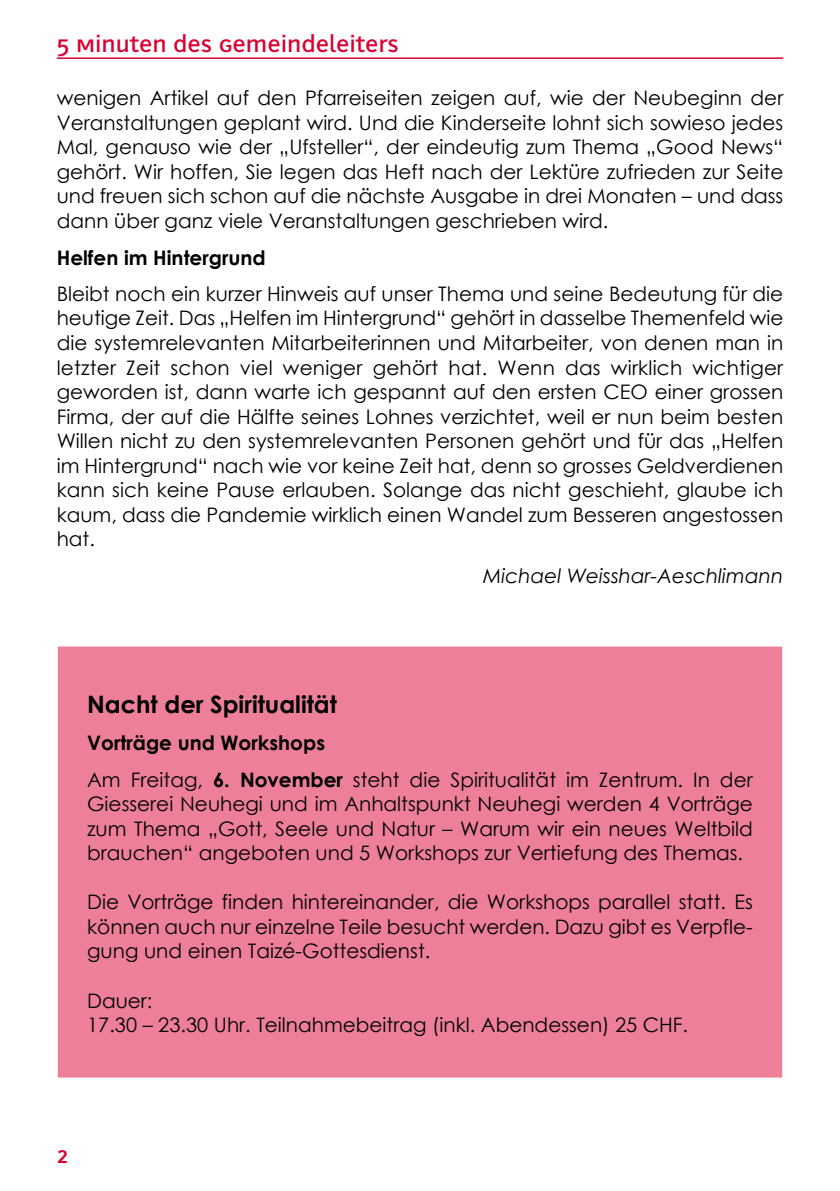
<style>
.page{position:relative;width:840px;height:1191px;background:#fff}
.page>*{position:absolute;margin:0;border:0;box-sizing:border-box;transform-origin:0 0}
.t1{font:500 24px "AB Newut Plain";color:#db0032}
.t2{font:700 24px "Century Gothic";color:#000}
.t3{font:20px/24.6px "Century Gothic";color:#000;text-align:justify}
.t4{font:italic 20px "Century Gothic";color:#000}
.t5{font:700 20px "Century Gothic";color:#000}
.s1{font-weight:700}
</style>
<div class="page">
<hr style="left:57px;top:57px;width:725px;height:2px;background:#db0032">
<div style="left:59px;top:647px;width:721px;height:429px;background:#ed8098"></div>
<div style="left:58px;top:646px;width:723px;height:431px;border:2px solid #ed8098"></div>
<p class="t1" style="left:57px;top:33px;width:343px">5 Minuten des Gemeindeleiters</p>
<p class="t3" style="left:57px;top:85px;width:727px">wenigen Artikel auf den Pfarreiseiten zeigen auf, wie der Neubeginn der Veranstaltungen geplant wird. Und die Kinderseite lohnt sich sowieso jedes Mal, genauso wie der „Ufsteller“, der eindeutig zum Thema „Good News“ gehört. Wir hoffen, Sie legen das Heft nach der Lektüre zufrieden zur Seite und freuen sich schon auf die nächste Ausgabe in drei Monaten – und dass dann über ganz viele Veranstaltungen geschrieben wird.</p>
<p class="t5" style="left:57px;top:242px;width:210px">Helfen im Hintergrund</p>
<p class="t3" style="left:57px;top:281px;width:727px">Bleibt noch ein kurzer Hinweis auf unser Thema und seine Bedeutung für die heutige Zeit. Das „Helfen im Hintergrund“ gehört in dasselbe Themenfeld wie die systemrelevanten Mitarbeiterinnen und Mitarbeiter, von denen man in letzter Zeit schon viel weniger gehört hat. Wenn das wirklich wichtiger geworden ist, dann warte ich gespannt auf den ersten CEO einer grossen Firma, der auf die Hälfte seines Lohnes verzichtet, weil er nun beim besten Willen nicht zu den systemrelevanten Personen gehört und für das „Helfen im Hintergrund“ nach wie vor keine Zeit hat, denn so grosses Geldverdienen kann sich keine Pause erlauben. Solange das nicht geschieht, glaube ich kaum, dass die Pandemie wirklich einen Wandel zum Besseren angestossen hat.</p>
<p class="t4" style="left:483px;top:562px;width:301px">Michael Weisshar-Aeschlimann</p>
<p class="t2" style="left:87px;top:686px;width:251px">Nacht der Spiritualität</p>
<p class="t3" style="left:87px;top:724px;width:666px;line-height:36.6px"><span class="s1">Vorträge und Workshops<br></span>Am Freitag, <span class="s1">6. November</span> steht die Spiritualität im Zentrum. In der</p>
<p class="t3" style="left:87px;top:791px;width:666px">Giesserei Neuhegi und im Anhaltspunkt Neuhegi werden 4 Vorträge zum Thema „Gott, Seele und Natur – Warum wir ein neues Weltbild brauchen“ angeboten und 5 Workshops zur Vertiefung des Themas.</p>
<p class="t3" style="left:87px;top:889px;width:667px">Die Vorträge finden hintereinander, die Workshops parallel statt. Es können auch nur einzelne Teile besucht werden. Dazu gibt es Verpfle&shy;gung und einen Taizé-Gottesdienst.</p>
<p class="t3" style="left:87px;top:987px;width:602px">Dauer:<br>17.30 – 23.30 Uhr. Teilnahmebeitrag (inkl. Abendessen) 25 CHF.</p>
<p class="t1" style="left:57px;top:1144px;width:13px">2</p>
</div>
